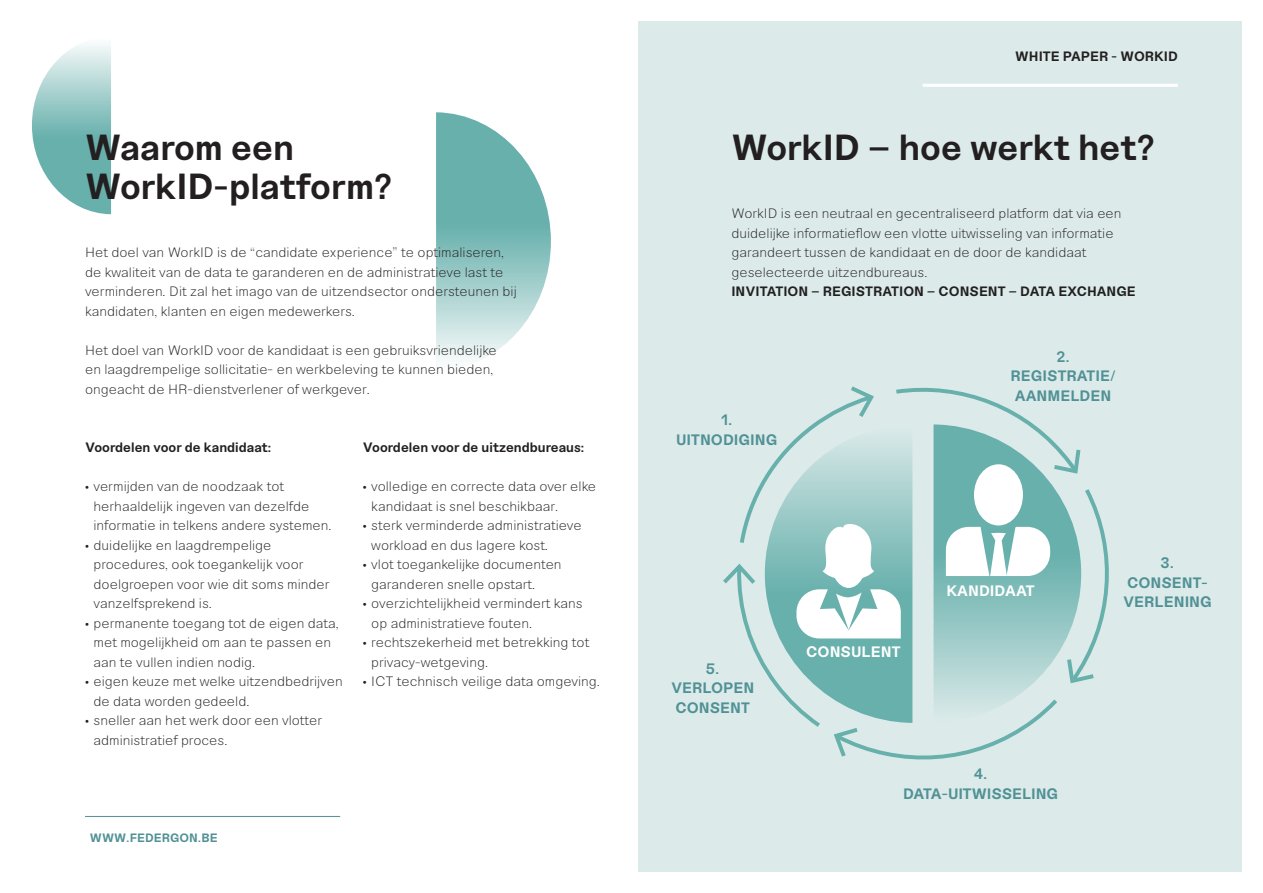
<style>
.page{position:relative;width:1263px;height:893px;background:#fff}
.page>*{position:absolute;margin:0;border:0;box-sizing:border-box;transform-origin:0 0}
.body{font:700 36px/39px "NT Bau";color:#231f20}
.Titel_BIG{font:700 36px "NT Bau";color:#231f20}
.Body_-_Inspring{font:700 15px/19.5px "NT Bau";color:#519195}
.Body_-_Inspring-2{font:700 15px "NT Bau";color:#fff}
.Body_-_Inspring-3{font:300 13.5px/19.5px "NT Bau";color:#231f20}
.body-2{font:300 13.5px/19.5px "NT Bau";color:#231f20}
.body-3{font:700 13.5px "NT Bau";color:#231f20}
.Body_-_Inspring-4{font:700 13.5px "NT Bau";color:#231f20}
.Rubriek{font:700 12px "NT Bau";color:#519195}
</style>
<div class="page">
<div style="left:638px;top:21px;width:604px;height:851px;background:#dcebea"></div>
<hr style="left:923px;top:84px;width:255px;height:3px;background:#fff">
<svg style="left:436px;top:112px;width:115px;height:248px"></svg>
<svg style="left:32px;top:44px;width:79px;height:170px"></svg>
<hr style="left:85px;top:816px;width:255px;height:1px;background:#519195">
<svg style="left:723px;top:386px;width:386px;height:374px"></svg>
<p class="body" style="left:85px;top:129px;width:309px">Waarom een<br>WorkID-platform?</p>
<p class="body-2" style="left:85px;top:243px;width:433px">Het doel van WorkID is de “candidate experience” te optimaliseren, de kwaliteit van de data te garanderen en de administratieve last te verminderen. Dit zal het imago van de uitzendsector ondersteunen bij kandidaten, klanten en eigen medewerkers.</p>
<p class="body-2" style="left:85px;top:340px;width:413px">Het doel van WorkID voor de kandidaat is een gebruiksvriendelijke en laagdrempelige sollicitatie- en werkbeleving te kunnen bieden, ongeacht de HR-dienstverlener of werkgever.</p>
<p class="body-3" style="left:85px;top:439px;width:188px">Voordelen voor de kandidaat:</p>
<p class="Body_-_Inspring-3" style="left:94px;top:477px;width:240px;text-indent:-9px">• vermijden van de noodzaak tot herhaaldelijk ingeven van dezelfde informatie in telkens andere systemen.</p>
<p class="Body_-_Inspring-3" style="left:94px;top:535px;width:237px;text-indent:-9px">• duidelijke en laagdrempelige procedures, ook toegankelijk voor doelgroepen voor wie dit soms minder vanzelfsprekend is.</p>
<p class="Body_-_Inspring-3" style="left:94px;top:613px;width:247px;text-indent:-9px">• permanente toegang tot de eigen data, met mogelijkheid om aan te passen en aan te vullen indien nodig.</p>
<p class="Body_-_Inspring-3" style="left:94px;top:672px;width:251px;text-indent:-9px">• eigen keuze met welke uitzendbedrijven de data worden gedeeld.</p>
<p class="Body_-_Inspring-3" style="left:94px;top:711px;width:230px;text-indent:-9px">• sneller aan het werk door een vlotter administratief proces.</p>
<p class="body-3" style="left:363px;top:439px;width:223px">Voordelen voor de uitzendbureaus:</p>
<p class="Body_-_Inspring-3" style="left:371px;top:477px;width:226px;text-indent:-9px">• volledige en correcte data over elke kandidaat is snel beschikbaar.</p>
<p class="Body_-_Inspring-3" style="left:371px;top:516px;width:212px;text-indent:-9px">• sterk verminderde administratieve workload en dus lagere kost.</p>
<p class="Body_-_Inspring-3" style="left:371px;top:555px;width:192px;text-indent:-9px">• vlot toegankelijke documenten garanderen snelle opstart.</p>
<p class="Body_-_Inspring-3" style="left:371px;top:594px;width:213px;text-indent:-9px">• overzichtelijkheid vermindert kans op administratieve fouten.</p>
<p class="Body_-_Inspring-3" style="left:371px;top:633px;width:220px;text-indent:-9px">• rechtszekerheid met betrekking tot privacy-wetgeving.</p>
<p class="Body_-_Inspring-3" style="left:363px;top:672px;width:239px">• ICT technisch veilige data omgeving.</p>
<p class="Rubriek" style="left:90px;top:830px;width:129px">WWW.FEDERGON.BE</p>
<p class="body-3" style="left:1015px;top:47px;width:164px">WHITE PAPER - WORKID</p>
<p class="Titel_BIG" style="left:731px;top:124px;width:425px">WorkID – hoe werkt het?</p>
<p class="body-2" style="left:731px;top:204px;width:392px">WorkID is een neutraal en gecentraliseerd platform dat via een duidelijke informatieflow een vlotte uitwisseling van informatie garandeert tussen de kandidaat en de door de kandidaat geselecteerde uitzendbureaus.</p>
<p class="Body_-_Inspring-4" style="left:731px;top:283px;width:406px">INVITATION – REGISTRATION – CONSENT – DATA EXCHANGE</p>
<p class="Body_-_Inspring" style="left:721px;top:411px;width:13px">1.</p>
<p class="Body_-_Inspring" style="left:676px;top:431px;width:103px">UITNODIGING</p>
<p class="Body_-_Inspring" style="left:1056px;top:347px;width:15px">2.</p>
<p class="Body_-_Inspring" style="left:1010px;top:367px;width:107px">REGISTRATIE/<br>AANMELDEN</p>
<p class="Body_-_Inspring" style="left:706px;top:659px;width:15px">5.</p>
<p class="Body_-_Inspring" style="left:671px;top:679px;width:85px">VERLOPEN<br>CONSENT</p>
<p class="Body_-_Inspring-2" style="left:806px;top:643px;width:96px">CONSULENT</p>
<p class="Body_-_Inspring-2" style="left:946px;top:581px;width:90px">KANDIDAAT</p>
<p class="Body_-_Inspring" style="left:974px;top:765px;width:15px">4.</p>
<p class="Body_-_Inspring" style="left:903px;top:784px;width:157px">DATA-UITWISSELING</p>
<p class="Body_-_Inspring" style="left:1160px;top:554px;width:15px">3.</p>
<p class="Body_-_Inspring" style="left:1123px;top:573px;width:90px">CONSENT-<br>VERLENING</p>
</div>
